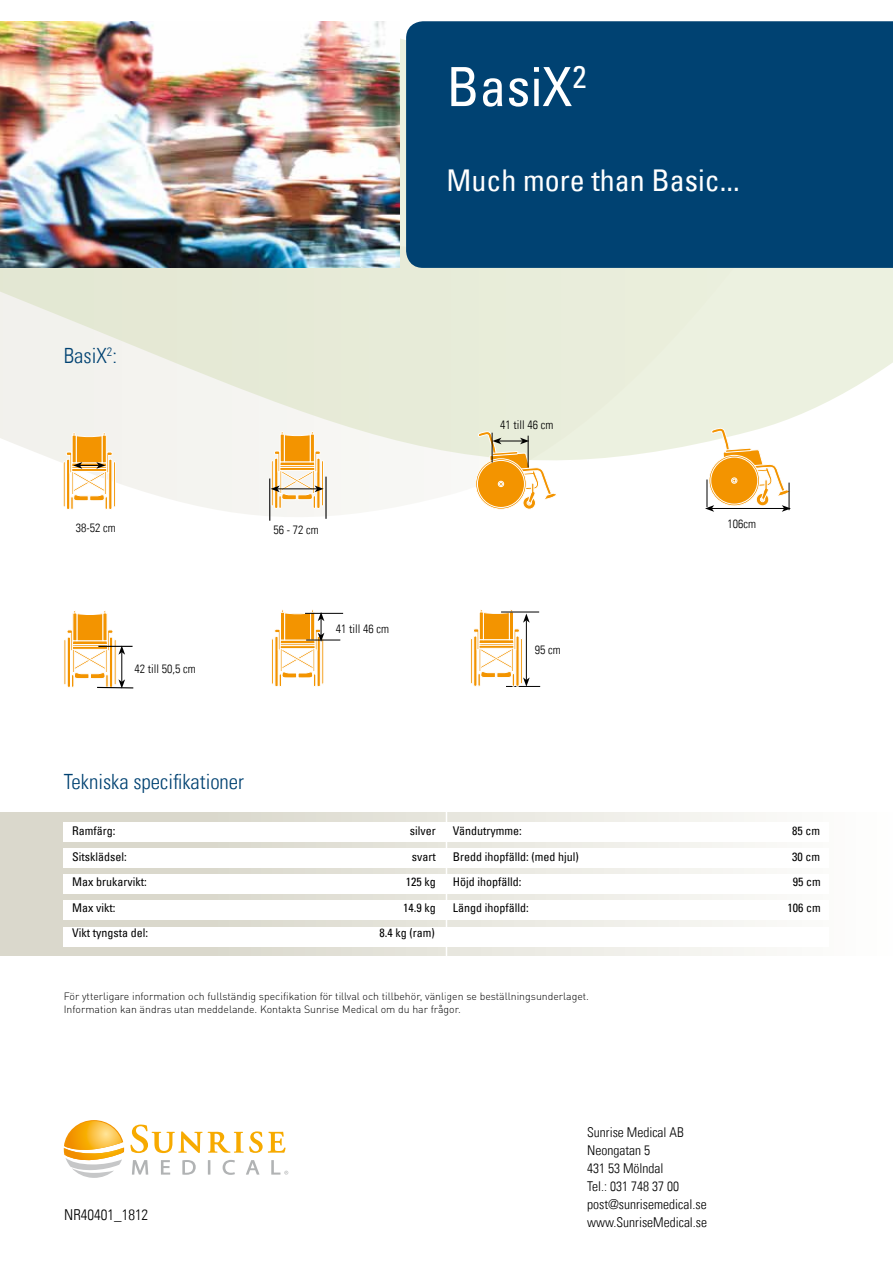
<style>
.page{position:relative;width:893px;height:1263px;background:#fff}
.page>*{position:absolute;margin:0;border:0;box-sizing:border-box;transform-origin:0 0}
.t1{font:condensed 54px "Univers Com 57";color:#fff}
.t2{font:condensed 30px "Univers Com 57";color:#fff}
.t3{font:21px "Univers Com 47 Light Cond";color:#004272}
.t4{font:15px "Univers Com 47 Light Cond";color:#000}
.t5{font:13.5px/18px "Univers Com 47 Light Cond";color:#000}
.t6{font:condensed 12px "Univers Com 57";color:#000}
.t7{font:12px "Univers Com 47 Light Cond";color:#000}
.t8{font:300 10.5px/12.6px "DINOT";color:#000}
</style>
<div class="page">
<svg style="left:64px;top:1120px;width:60px;height:58px"></svg>
<svg style="left:130px;top:1124px;width:156px;height:29px"></svg>
<svg style="left:132px;top:1160px;width:16px;height:14px"></svg>
<svg style="left:161px;top:1160px;width:9px;height:14px"></svg>
<svg style="left:182px;top:1160px;width:14px;height:15px"></svg>
<svg style="left:208px;top:1160px;width:2px;height:14px"></svg>
<svg style="left:223px;top:1160px;width:12px;height:15px"></svg>
<svg style="left:246px;top:1160px;width:13px;height:14px"></svg>
<svg style="left:271px;top:1160px;width:17px;height:14px"></svg>
<svg style="left:0;top:38px;width:893px;height:471px"></svg>
<img style="left:0;top:21px;width:400px;height:247px">
<div style="left:406px;top:21px;width:487px;height:247px;background:#004272"></div>
<hr style="left:269px;top:478px;width:1px;height:43px;background:#000">
<svg style="left:271px;top:431px;width:53px;height:78px"></svg>
<svg style="left:705px;top:428px;width:86px;height:84px"></svg>
<div style="left:64px;top:639px;width:2px;height:46px;border:1px solid #fff"></div>
<svg style="left:67px;top:610px;width:67px;height:79px"></svg>
<hr style="left:325px;top:477px;width:2px;height:42px;background:#000">
<div style="left:63px;top:461px;width:2px;height:46px;border:1px solid #fff"></div>
<div style="left:113px;top:461px;width:3px;height:46px;border:1px solid #fff"></div>
<svg style="left:66px;top:432px;width:47px;height:78px"></svg>
<svg style="left:523px;top:497px;width:12px;height:12px"></svg>
<div style="left:523px;top:496px;width:13px;height:13px;border:1px solid #fff;border-radius:50%"></div>
<svg style="left:478px;top:431px;width:79px;height:74px"></svg>
<hr style="left:492px;top:433px;width:1px;height:30px;background:#000">
<hr style="left:506px;top:686px;width:34px;height:1px;background:#000">
<div style="left:470px;top:638px;width:2px;height:46px;border:1px solid #fff"></div>
<svg style="left:473px;top:609px;width:57px;height:78px"></svg>
<hr style="left:501px;top:612px;width:38px;height:1px;background:#000">
<div style="left:271px;top:639px;width:3px;height:45px;border:1px solid #fff"></div>
<hr style="left:306px;top:640px;width:34px;height:1px;background:#000">
<svg style="left:274px;top:609px;width:50px;height:78px"></svg>
<hr style="left:305px;top:613px;width:38px;height:1px;background:#000">
<div style="left:0;top:812px;width:893px;height:143px;background:linear-gradient(to right,#d3d1c3,#fdfdfb)"></div>
<div style="left:64px;top:822px;width:765px;height:20px;background:#fff"></div>
<div style="left:64px;top:848px;width:765px;height:20px;background:#fff"></div>
<div style="left:64px;top:874px;width:765px;height:20px;background:#fff"></div>
<div style="left:64px;top:900px;width:765px;height:20px;background:#fff"></div>
<div style="left:64px;top:927px;width:765px;height:20px;background:#fff"></div>
<hr style="left:446px;top:810px;width:1px;height:197px;background:#fff">
<h1 class="t1" style="left:446px;top:53px;width:141px">BasiX<sup>2</sup></h1>
<h2 class="t2" style="left:446px;top:161px;width:295px">Much more than Basic...</h2>
<h3 class="t3" style="left:64px;top:343px;width:55px">BasiX<sup>2</sup>:</h3>
<p class="t7" style="left:76px;top:520px;width:41px">38-52 cm</p>
<p class="t7" style="left:134px;top:662px;width:63px">42 till 50,5 cm</p>
<p class="t7" style="left:273px;top:522px;width:47px">56 - 72 cm</p>
<p class="t7" style="left:336px;top:622px;width:55px">41 till 46 cm</p>
<p class="t7" style="left:500px;top:417px;width:55px">41 till 46 cm</p>
<p class="t7" style="left:535px;top:642px;width:27px">95 cm</p>
<p class="t7" style="left:727px;top:517px;width:30px">106cm</p>
<h3 class="t3" style="left:64px;top:769px;width:182px">Tekniska specifikationer</h3>
<p class="t6" style="left:72px;top:823px;width:45px">Ramfärg:</p>
<p class="t6" style="left:410px;top:823px;width:27px">silver</p>
<p class="t6" style="left:72px;top:849px;width:56px">Sitsklädsel:</p>
<p class="t6" style="left:412px;top:849px;width:25px">svart</p>
<p class="t6" style="left:72px;top:874px;width:76px">Max brukarvikt:</p>
<p class="t6" style="left:406px;top:874px;width:31px">125 kg</p>
<p class="t6" style="left:72px;top:900px;width:45px">Max vikt:</p>
<p class="t6" style="left:403px;top:900px;width:34px">14.9 kg</p>
<p class="t6" style="left:72px;top:925px;width:77px">Vikt tyngsta del:</p>
<p class="t6" style="left:380px;top:925px;width:57px">8.4 kg (ram)</p>
<p class="t6" style="left:453px;top:823px;width:70px">Vändutrymme:</p>
<p class="t6" style="left:792px;top:823px;width:29px">85 cm</p>
<p class="t6" style="left:453px;top:849px;width:127px">Bredd ihopfälld: (med hjul)</p>
<p class="t6" style="left:792px;top:849px;width:29px">30 cm</p>
<p class="t6" style="left:453px;top:874px;width:70px">Höjd ihopfälld:</p>
<p class="t6" style="left:793px;top:874px;width:29px">95 cm</p>
<p class="t6" style="left:453px;top:900px;width:77px">Längd ihopfälld:</p>
<p class="t6" style="left:787px;top:900px;width:35px">106 cm</p>
<p class="t8" style="left:64px;top:990px;width:527px">För ytterligare information och fullständig specifikation för tillval och tillbehör, vänligen se beställningsunderlaget.<br>Information kan ändras utan meddelande. Kontakta Sunrise Medical om du har frågor.</p>
<h3 class="t4" style="left:64px;top:1206px;width:86px">NR40401_1812</h3>
<p class="t5" style="left:587px;top:1123px;width:122px">Sunrise Medical AB<br>Neongatan 5<br>431 53 Mölndal<br>Tel.: 031 748 37 00 post@sunrisemedical.se www.SunriseMedical.se</p>
</div>
